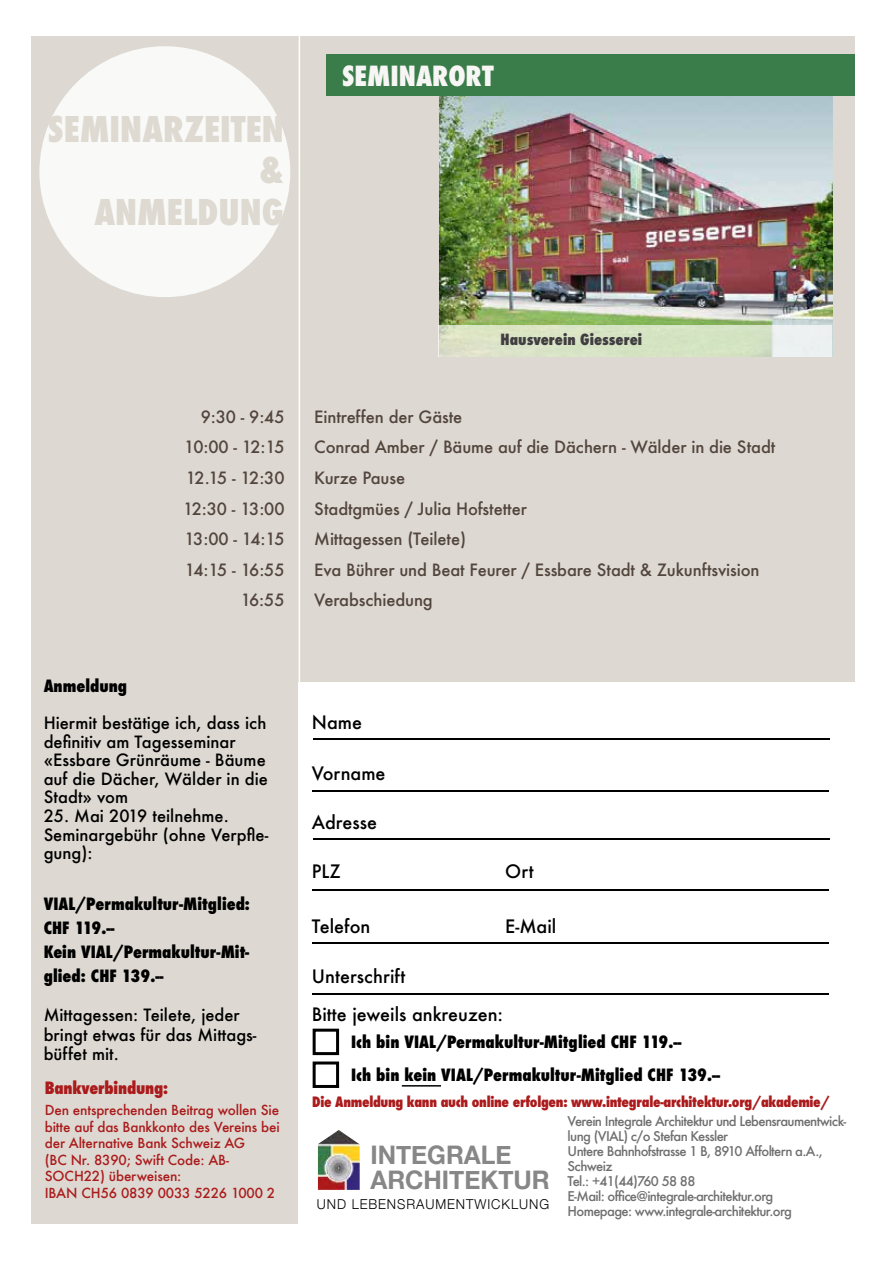
<style>
.page{position:relative;width:893px;height:1263px;background:#fff}
.page>*{position:absolute;margin:0;border:0;box-sizing:border-box;transform-origin:0 0}
.t1{font:800 condensed 34.5px/41.4px "Futura";color:#dedad1;text-align:right}
.t2{font:800 condensed 27px "Futura";color:#f8f6f5}
.t3{font:700 25.5px "Helvetica Neue";color:#878787}
.t4{font:500 18px/38.1px "Futura";color:#000}
.t5{font:500 16.5px "Futura";letter-spacing:-.01em;color:#52453d}
.t6{font:500 16.5px/18.6px "Futura";color:#000}
.t7{font:800 condensed 16.5px/24px "Futura";color:#000}
.t8{font:800 condensed 16.5px "Futura";letter-spacing:-.01em;color:#ab1b1c}
.t9{font:800 condensed 15px "Futura";color:#413e41}
.t10{font:800 condensed 13.95px "Futura";letter-spacing:-.02em;color:#ab1b1c}
.t11{font:300 13.65px "Helvetica Neue";letter-spacing:.07em;color:#000}
.t12{font:500 13.5px/16.5px "Futura";letter-spacing:-.01em;color:#ab1b1c}
.t13{font:500 13.05px/15px "Futura";letter-spacing:-.05em;color:#706f6f}
</style>
<div class="page">
<div style="left:31px;top:36px;width:824px;height:1188px;background:#ddd9d2"></div>
<div style="left:299px;top:682px;width:563px;height:547px;background:#fff"></div>
<hr style="left:313px;top:738px;width:517px;height:1px;background:#000">
<hr style="left:312px;top:790px;width:517px;height:1px;background:#000">
<hr style="left:313px;top:839px;width:517px;height:1px;background:#000">
<hr style="left:312px;top:942px;width:517px;height:1px;background:#000">
<hr style="left:312px;top:889px;width:517px;height:1px;background:#000">
<hr style="left:312px;top:993px;width:517px;height:2px;background:#000">
<div style="left:39px;top:46px;width:251px;height:251px;background:#f9f9f8;border-radius:50%"></div>
<svg style="left:312px;top:1028px;width:28px;height:60px"></svg>
<hr style="left:299px;top:36px;width:1px;height:1210px;background:#fff">
<img style="left:318px;top:1130px;width:42px;height:60px">
<div style="left:327px;top:54px;width:528px;height:41px;background:#3a7d4a"></div>
<img style="left:440px;top:97px;width:393px;height:260px">
<svg style="left:438px;top:326px;width:394px;height:31px;fill:#d8e4c5"></svg>
<hr style="left:402px;top:1085px;width:39px;height:1px;background:#000">
<h1 class="t1" style="left:48px;top:109px;width:237px">SEMINARZEITEN &amp;<br>ANMELDUNG</h1>
<h2 class="t2" style="left:342px;top:58px;width:153px">SEMINARORT</h2>
<p class="t9" style="left:501px;top:329px;width:143px">Hausverein Giesserei</p>
<p class="t5" style="left:201px;top:405px;width:85px">9:30 - 9:45</p>
<p class="t5" style="left:314px;top:405px;width:150px">Eintreffen der Gäste</p>
<p class="t5" style="left:184px;top:436px;width:102px">10:00 - 12:15</p>
<p class="t5" style="left:314px;top:436px;width:462px">Conrad Amber / Bäume auf die Dächern - Wälder in die Stadt</p>
<p class="t5" style="left:186px;top:466px;width:100px">12.15 - 12:30</p>
<p class="t5" style="left:314px;top:466px;width:92px">Kurze Pause</p>
<p class="t5" style="left:183px;top:497px;width:103px">12:30 - 13:00</p>
<p class="t5" style="left:314px;top:497px;width:214px">Stadtgmües / Julia Hofstetter</p>
<p class="t5" style="left:184px;top:528px;width:102px">13:00 - 14:15</p>
<p class="t5" style="left:314px;top:528px;width:153px">Mittagessen (Teilete)</p>
<p class="t5" style="left:185px;top:558px;width:101px">14:15 - 16:55</p>
<p class="t5" style="left:314px;top:558px;width:447px">Eva Bührer und Beat Feurer / Essbare Stadt &amp; Zukunftsvision</p>
<p class="t5" style="left:241px;top:589px;width:45px">16:55</p>
<p class="t5" style="left:314px;top:589px;width:120px">Verabschiedung</p>
<p class="t7" style="left:44px;top:674px;width:85px">Anmeldung</p>
<p class="t6" style="left:44px;top:713px;width:226px">Hiermit bestätige ich, dass ich definitiv am Tagesseminar «Essbare Grünräume - Bäume auf die Dächer, Wälder in die<br>Stadt» vom</p>
<p class="t6" style="left:44px;top:806px;width:226px">25. Mai 2019 teilnehme.<br>Seminargebühr (ohne Verpfle&shy;gung):</p>
<p class="t7" style="left:44px;top:892px;width:208px">VIAL/Permakultur-Mitglied:<br>CHF 119.--<br>Kein VIAL/Permakultur-Mit&shy;glied: CHF 139.--</p>
<p class="t6" style="left:44px;top:1004px;width:214px;line-height:19.8px">Mittagessen: Teilete, jeder bringt etwas für das Mittags&shy;büffet mit.</p>
<p class="t8" style="left:45px;top:1077px;width:125px">Bankverbindung:</p>
<p class="t12" style="left:45px;top:1102px;width:236px">Den entsprechenden Beitrag wollen Sie bitte auf das Bankkonto des Vereins bei der Alternative Bank Schweiz AG<br>(BC Nr. 8390; Swift Code: AB-<br>SOCH22) überweisen:<br>IBAN CH56 0839 0033 5226 1000 2</p>
<p class="t4" style="left:312px;top:703px;width:52px">Name</p>
<p class="t4" style="left:312px;top:753px;width:75px">Vorname</p>
<p class="t4" style="left:312px;top:803px;width:67px">Adresse</p>
<p class="t4" style="left:312px;top:852px;width:30px">PLZ</p>
<p class="t4" style="left:505px;top:852px;width:30px">Ort</p>
<p class="t4" style="left:312px;top:907px;width:60px">Telefon</p>
<p class="t4" style="left:505px;top:907px;width:53px">E-Mail</p>
<p class="t4" style="left:312px;top:957px;width:193px">Unterschrift<br>Bitte jeweils ankreuzen:</p>
<p class="t7" style="left:351px;top:1025px;width:371px;line-height:33.5px">Ich bin VIAL/Permakultur-Mitglied CHF 119.--<br>Ich bin kein VIAL/Permakultur-Mitglied CHF 139.--</p>
<p class="t10" style="left:312px;top:1092px;width:519px">Die Anmeldung kann auch online erfolgen: www.integrale-architektur.org/akademie/</p>
<h3 class="t3" style="left:370px;top:1135px;width:143px">INTEGRALE</h3>
<h3 class="t3" style="left:370px;top:1160px;width:181px">ARCHITEKTUR</h3>
<p class="t11" style="left:317px;top:1192px;width:234px">UND LEBENSRAUMENTWICKLUNG</p>
<p class="t13" style="left:568px;top:1113px;width:280px">Verein Integrale Architektur und Lebensraumentwick&shy;lung (VIAL) c/o Stefan Kessler<br>Untere Bahnhofstrasse 1 B, 8910 Affoltern a.A., Schweiz<br>Tel.: +41(44)760 58 88<br>E-Mail: office@integrale-architektur.org<br>Homepage: www.integrale-architektur.org</p>
</div>
